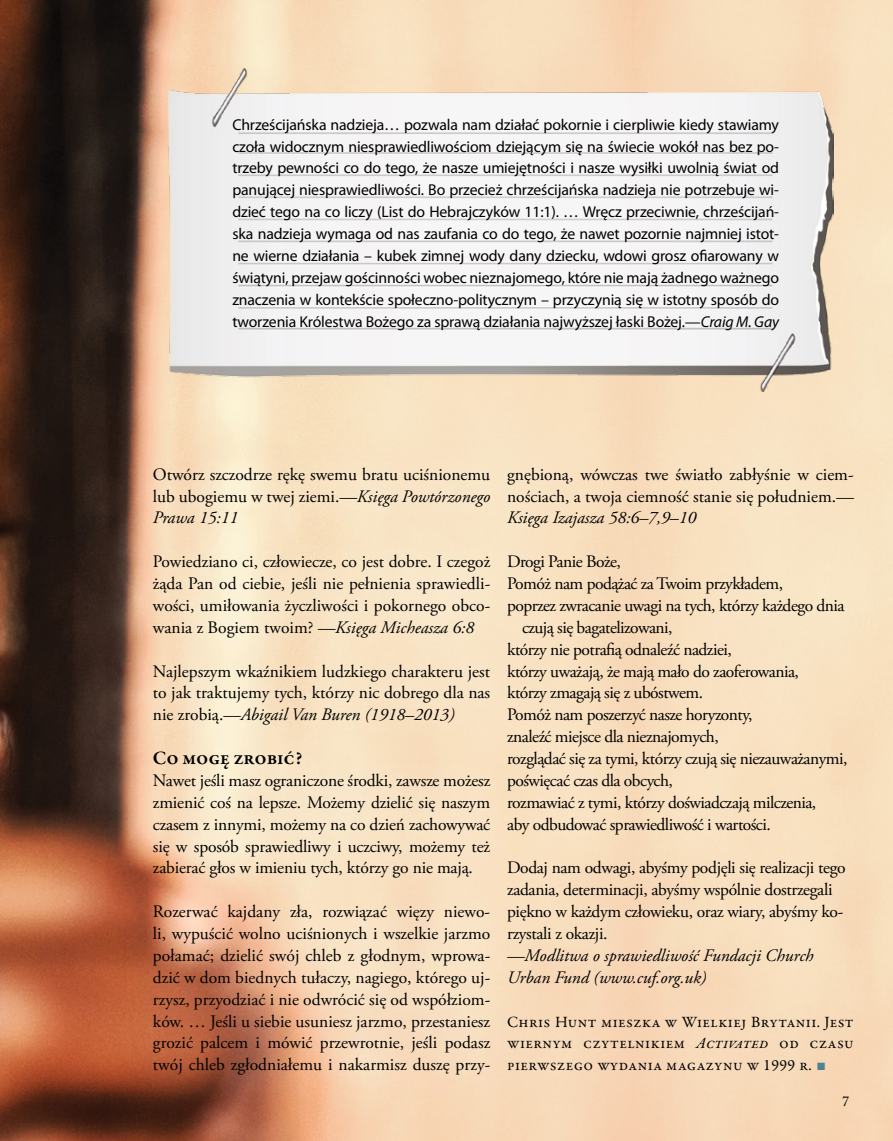
<style>
.page{position:relative;width:893px;height:1141px;background:#fff}
.page>*{position:absolute;margin:0;border:0;box-sizing:border-box;transform-origin:0 0}
.t1{font:600 19.25px "Garamond Premr Pro";letter-spacing:-.005em;color:#000}
.t2{font:17.5px/21.9px "Adobe Garamond Pro";letter-spacing:-.02em;color:#000;text-align:justify}
.t3{font:italic 17.5px/21.9px "Adobe Garamond Pro";color:#000}
.t4{font:15.75px/21.9px "Myriad Pro";letter-spacing:-.01em;color:#000;text-align:justify}
.t5{font:15.75px/21.9px "Garamond Premr Pro";letter-spacing:.03em;color:#000;text-align:justify}
.t6{font:14px "Adobe Caslon Pro";color:#000}
.s1{font-style:italic}
.s2{font-family:"Arial";color:#4f838f}
</style>
<div class="page">
<img style="left:0;top:0;width:893px;height:1141px">
<img style="left:168px;top:68px;width:666px;height:323px">
<div style="left:119px;top:435px;width:404px;height:672px;background:#fff;opacity:.75"></div>
<p class="t4" style="left:232px;top:113px;width:548px">Chrześcijańska nadzieja… pozwala nam działać pokornie i cierpliwie kiedy stawiamy czoła widocznym niesprawiedliwościom dziejącym się na świecie wokół nas bez po&shy;trzeby pewności co do tego, że nasze umiejętności i nasze wysiłki uwolnią świat od panującej niesprawiedliwości. Bo przecież chrześcijańska nadzieja nie potrzebuje wi&shy;dzieć tego na co liczy (List do Hebrajczyków 11:1). … Wręcz przeciwnie, chrześcijań&shy;ska nadzieja wymaga od nas zaufania co do tego, że nawet pozornie najmniej istot&shy;ne wierne działania – kubek zimnej wody dany dziecku, wdowi grosz ofiarowany w świątyni, przejaw gościnności wobec nieznajomego, które nie mają żadnego ważnego znaczenia w kontekście społeczno-politycznym – przyczynią się w istotny sposób do tworzenia Królestwa Bożego za sprawą działania najwyższej łaski Bożej.<span class="s1">—Craig M. Gay</span></p>
<p class="t2" style="left:153px;top:464px;width:339px">Otwórz szczodrze rękę swemu bratu uciśnionemu lub ubogiemu w twej ziemi.<span class="s1">—Księga Powtórzonego Prawa 15:11</span></p>
<p class="t2" style="left:153px;top:551px;width:339px">Powiedziano ci, człowiecze, co jest dobre. I czegoż żąda Pan od ciebie, jeśli nie pełnienia sprawiedli&shy;wości, umiłowania życzliwości i pokornego obco&shy;wania z Bogiem twoim? <span class="s1">—Księga Micheasza 6:8</span></p>
<p class="t2" style="left:153px;top:661px;width:339px">Najlepszym wkaźnikiem ludzkiego charakteru jest to jak traktujemy tych, którzy nic dobrego dla nas nie zrobią.—<span class="s1">Abigail Van Buren (1918–2013)</span></p>
<p class="t1" style="left:153px;top:746px;width:151px">Co mogę zrobić?</p>
<p class="t2" style="left:153px;top:770px;width:339px">Nawet jeśli masz ograniczone środki, zawsze możesz zmienić coś na lepsze. Możemy dzielić się naszym czasem z innymi, możemy na co dzień zachowywać się w sposób sprawiedliwy i uczciwy, możemy też zabierać głos w imieniu tych, którzy go nie mają.</p>
<p class="t2" style="left:153px;top:901px;width:339px">Rozerwać kajdany zła, rozwiązać więzy niewo&shy;li, wypuścić wolno uciśnionych i wszelkie jarzmo połamać; dzielić swój chleb z głodnym, wprowa&shy;dzić w dom biednych tułaczy, nagiego, którego uj&shy;rzysz, przyodziać i nie odwrócić się od współziom&shy;ków. … Jeśli u siebie usuniesz jarzmo, przestaniesz grozić palcem i mówić przewrotnie, jeśli podasz twój chleb zgłodniałemu i nakarmisz duszę przy-</p>
<p class="t2" style="left:507px;top:464px;width:348px">gnębioną, wówczas twe światło zabłyśnie w ciem&shy;nościach, a twoja ciemność stanie się południem.<span class="s1">— Księga Izajasza 58:6–7,9–10</span></p>
<p class="t2" style="left:507px;top:551px;width:115px">Drogi Panie Boże,</p>
<p class="t2" style="left:507px;top:573px;width:278px">Pomóż nam podążać za Twoim przykładem,</p>
<p class="t2" style="left:507px;top:595px;width:339px">poprzez zwracanie uwagi na tych, którzy każdego dnia</p>
<p class="t2" style="left:522px;top:617px;width:152px">czują się bagatelizowani,</p>
<p class="t2" style="left:507px;top:639px;width:226px">którzy nie potrafią odnaleźć nadziei,</p>
<p class="t2" style="left:507px;top:661px;width:293px">którzy uważają, że mają mało do zaoferowania,</p>
<p class="t2" style="left:507px;top:683px;width:198px">którzy zmagają się z ubóstwem.</p>
<p class="t2" style="left:507px;top:704px;width:247px">Pomóż nam poszerzyć nasze horyzonty,</p>
<p class="t2" style="left:507px;top:726px;width:213px">znaleźć miejsce dla nieznajomych,</p>
<p class="t2" style="left:507px;top:748px;width:342px">rozglądać się za tymi, którzy czują się niezauważanymi,</p>
<p class="t2" style="left:507px;top:770px;width:167px">poświęcać czas dla obcych,</p>
<p class="t2" style="left:507px;top:792px;width:311px">rozmawiać z tymi, którzy doświadczają milczenia,</p>
<p class="t2" style="left:507px;top:814px;width:265px">aby odbudować sprawiedliwość i wartości.</p>
<p class="t2" style="left:507px;top:858px;width:340px;text-align:left">Dodaj nam odwagi, abyśmy podjęli się realizacji tego zadania, determinacji, abyśmy wspólnie dostrzegali piękno w każdym człowieku, oraz wiary, abyśmy ko&shy;rzystali z okazji.</p>
<p class="t3" style="left:507px;top:945px;width:308px">—Modlitwa o sprawiedliwość Fundacji Church<br>Urban Fund (www.cuf.org.uk)</p>
<p class="t5" style="left:507px;top:1011px;width:348px">Chris Hunt mieszka w Wielkiej Brytanii. Jest wiernym czytelnikiem <span class="s1">Activated</span> od czasu pierwszego wydania magazynu w 1999 r. <span class="s2">■</span></p>
<p class="t6" style="left:842px;top:1093px;width:8px">7</p>
</div>
